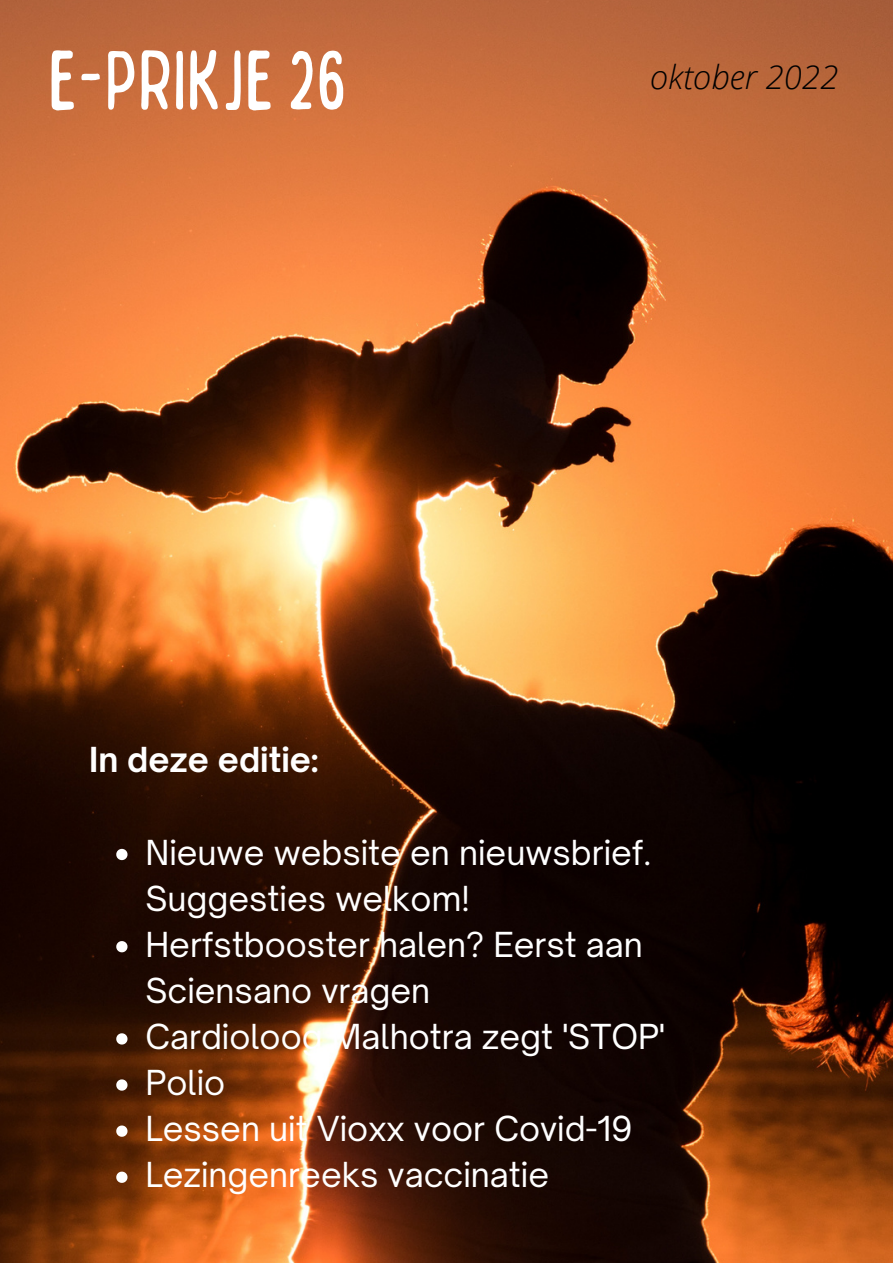
<style>
.page{position:relative;width:893px;height:1264px;background:#fff}
.page>*{position:absolute;margin:0;border:0;box-sizing:border-box;transform-origin:0 0}
.t1{font:condensed 83.85px "Bobby Jones Soft";color:#fff}
.t2{font:33px/46px "Open Sauce One";color:#fff}
.t3{font:700 33px "Open Sauce One";color:#fff}
.t4{font:italic 300 33px "Open Sans";color:#000}
</style>
<div class="page">
<img style="left:0;top:0;width:892px;height:1262px">
<svg style="left:116px;top:848px;width:11px;height:12px"></svg>
<svg style="left:116px;top:941px;width:11px;height:11px"></svg>
<svg style="left:116px;top:1033px;width:11px;height:11px"></svg>
<svg style="left:116px;top:1079px;width:11px;height:11px"></svg>
<svg style="left:116px;top:1125px;width:11px;height:11px"></svg>
<svg style="left:116px;top:1171px;width:11px;height:11px"></svg>
<h1 class="t1" style="left:48px;top:27px;width:300px">E-PRIKJE26</h1>
<p class="t3" style="left:89px;top:739px;width:231px">In deze editie:</p>
<p class="t4" style="left:650px;top:54px;width:190px">oktober 2022</p>
<p class="t2" style="left:145px;top:829px;width:521px">Nieuwe website en nieuwsbrief.<br>Suggesties welkom!<br>Herfstbooster halen? Eerst aan<br>Sciensano vragen<br>Cardioloog Malhotra zegt 'STOP'<br>Polio<br>Lessen uit Vioxx voor Covid-19<br>Lezingenreeks vaccinatie</p>
</div>
